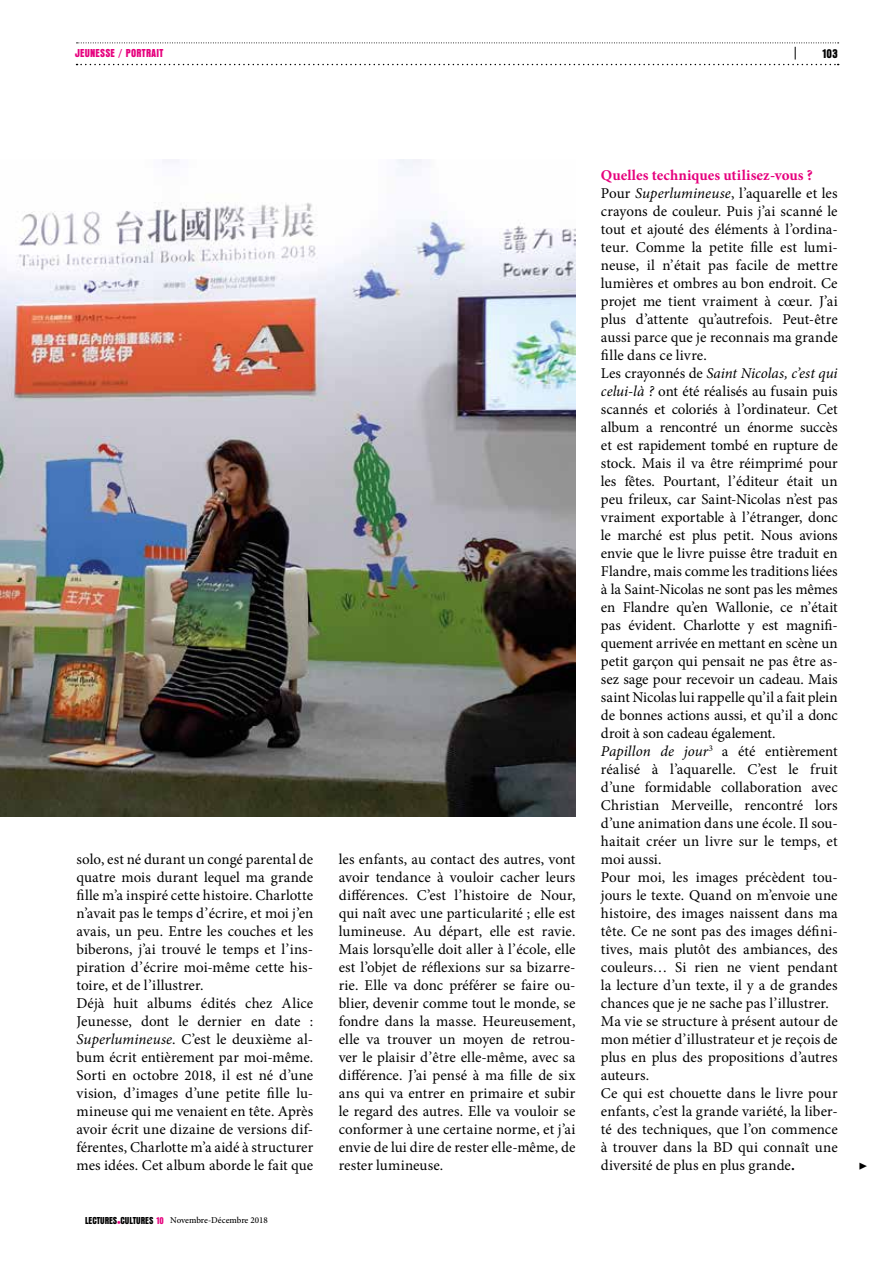
<style>
.page{position:relative;width:893px;height:1263px;background:#fff}
.page>*{position:absolute;margin:0;border:0;box-sizing:border-box;transform-origin:0 0}
.t1{font:15px/18px "Minion Pro";color:#000}
.t2{font:13.5px "Anzeigen Gro D";color:#000}
.t3{font:12px "Anzeigen Gro D";letter-spacing:.02em;color:#e6007d}
.t4{font:500 9px "Minion Pro";letter-spacing:-.005em;color:#000}
.s1{font-style:italic}
.s2{font-family:"Anzeigen Gro D";font-weight:400;font-size:10.5px}
.s3{font-family:"Anzeigen Gro D";font-weight:400;font-size:10.5px;color:#e6007d}
.s4{font-weight:700;color:#e6007d}
.s5{font-weight:700}
</style>
<div class="page">
<svg style="left:77px;top:43px;width:762px;height:22px"></svg>
<img style="left:0;top:160px;width:575px;height:656px">
<p class="t3" style="left:75px;top:47px;width:90px">JEUNESSE / PORTRAIT</p>
<p class="t2" style="left:822px;top:46px;width:17px">103</p>
<p class="t1" style="left:77px;top:850px;width:238px">solo, est né durant un congé parental de quatre mois durant lequel ma grande fille m’a inspiré cette histoire. Charlotte n’avait pas le temps d’écrire, et moi j’en avais, un peu. Entre les couches et les biberons, j’ai trouvé le temps et l’ins&shy;piration d’écrire moi-même cette his&shy;toire, et de l’illustrer.<br>Déjà huit albums édités chez Alice Jeunesse, dont le dernier en date :<br><span class="s1">Superlumineuse</span>. C’est le deuxième al&shy;bum écrit entièrement par moi-même.<br>Sorti en octobre 2018, il est né d’une vision, d’images d’une petite fille lu&shy;mineuse qui me venaient en tête. Après avoir écrit une dizaine de versions dif&shy;férentes, Charlotte m’a aidé à structurer mes idées. Cet album aborde le fait que</p>
<p class="t1" style="left:339px;top:850px;width:238px;text-align:justify">les enfants, au contact des autres, vont avoir tendance à vouloir cacher leurs différences. C’est l’histoire de Nour, qui naît avec une particularité ; elle est lumineuse. Au départ, elle est ravie.<br>Mais lorsqu’elle doit aller à l’école, elle est l’objet de réflexions sur sa bizarre&shy;rie. Elle va donc préférer se faire ou&shy;blier, devenir comme tout le monde, se fondre dans la masse. Heureusement, elle va trouver un moyen de retrou&shy;ver le plaisir d’être elle-même, avec sa différence. J’ai pensé à ma fille de six ans qui va entrer en primaire et subir le regard des autres. Elle va vouloir se conformer à une certaine norme, et j’ai envie de lui dire de rester elle-même, de rester lumineuse.</p>
<p class="t4" style="left:85px;top:1214px;width:184px"><span class="s2">LECTURES</span><span class="s3">•</span><span class="s2">CULTURES</span> <span class="s3">10</span> Novembre-Décembre 2018</p>
<p class="t1" style="left:601px;top:166px;width:238px"><span class="s4">Quelles techniques utilisez-vous ?<br></span>Pour <span class="s1">Superlumineuse</span>, l’aquarelle et les crayons de couleur. Puis j’ai scanné le tout et ajouté des éléments à l’ordina&shy;teur. Comme la petite fille est lumi&shy;neuse, il n’était pas facile de mettre lumières et ombres au bon endroit. Ce projet me tient vraiment à cœur. J’ai plus d’attente qu’autrefois. Peut-être aussi parce que je reconnais ma grande fille dans ce livre.<br>Les crayonnés de <span class="s1">Saint Nicolas, c’est qui celui-là ?</span> ont été réalisés au fusain puis scannés et coloriés à l’ordinateur. Cet album a rencontré un énorme succès et est rapidement tombé en rupture de stock. Mais il va être réimprimé pour les fêtes. Pourtant, l’éditeur était un peu frileux, car Saint-Nicolas n’est pas vraiment exportable à l’étranger, donc le marché est plus petit. Nous avions envie que le livre puisse être traduit en Flandre, mais comme les traditions liées à la Saint-Nicolas ne sont pas les mêmes en Flandre qu’en Wallonie, ce n’était pas évident. Charlotte y est magnifi&shy;quement arrivée en mettant en scène un petit garçon qui pensait ne pas être as&shy;sez sage pour recevoir un cadeau. Mais saint Nicolas lui rappelle qu’il a fait plein de bonnes actions aussi, et qu’il a donc droit à son cadeau également.<br><span class="s1">Papillon de jour</span><sup>3</sup> a été entièrement réalisé à l’aquarelle. C’est le fruit d’une formidable collaboration avec Christian Merveille, rencontré lors d’une animation dans une école. Il sou&shy;haitait créer un livre sur le temps, et moi aussi.<br>Pour moi, les images précèdent tou&shy;jours le texte. Quand on m’envoie une histoire, des images naissent dans ma tête. Ce ne sont pas des images défini&shy;tives, mais plutôt des ambiances, des couleurs… Si rien ne vient pendant la lecture d’un texte, il y a de grandes chances que je ne sache pas l’illustrer.<br>Ma vie se structure à présent autour de mon métier d’illustrateur et je reçois de plus en plus des propositions d’autres auteurs.<br>Ce qui est chouette dans le livre pour enfants, c’est la grande variété, la liber&shy;té des techniques, que l’on commence à trouver dans la BD qui connaît une diversité de plus en plus grande<span class="s5">.</span></p>
<p class="t1" style="left:858px;top:1156px;width:11px">▶</p>
</div>
